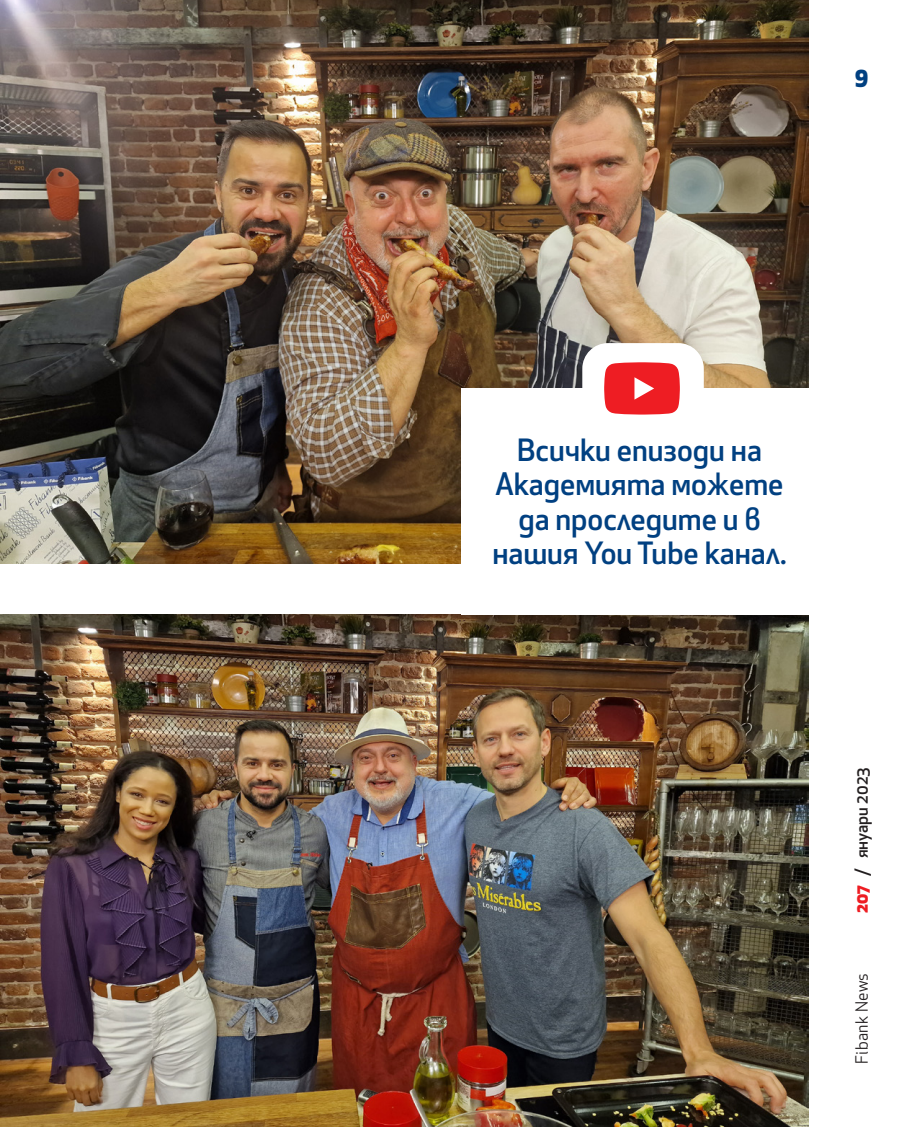
<style>
.page{position:relative;width:915px;height:1127px;background:#fff}
.page>*{position:absolute;margin:0;border:0;box-sizing:border-box;transform-origin:0 0}
.Accent{font:500 30px/34.5px "Apex Bg";color:#014081;text-align:center}
.t1{font:800 22.5px "Apex Bg";color:#014081}
.t2{font:500 16.5px "Apex Bg";color:#231f20}
.t3{font:16.5px "Apex Bg";letter-spacing:.02em;color:#231f20}
.s1{font-weight:800;color:#ee1d23}
</style>
<div class="page">
<img style="left:0;top:0;width:808px;height:563px">
<img style="left:0;top:614px;width:808px;height:513px">
<div style="left:461px;top:388px;width:353px;height:226px;background:#fff"></div>
<div style="left:582px;top:343px;width:121px;height:91px;background:#fff;border-radius:26px"></div>
<svg style="left:604px;top:362px;width:75px;height:52px;background:#ef353b"></svg>
<p class="t1" style="left:854px;top:60px;width:15px">9</p>
<p class="Accent" style="left:492px;top:432px;width:296px">Всички епизоди на<br>Академията можете да проследите и в нашия You Tube канал.</p>
<p class="t2" style="left:850px;top:913px;width:147px;rotate:-90deg"><span class="s1">207</span> / януари 2023</p>
<p class="t3" style="left:851px;top:1064px;width:93px;rotate:-90deg">Fibank News</p>
</div>
